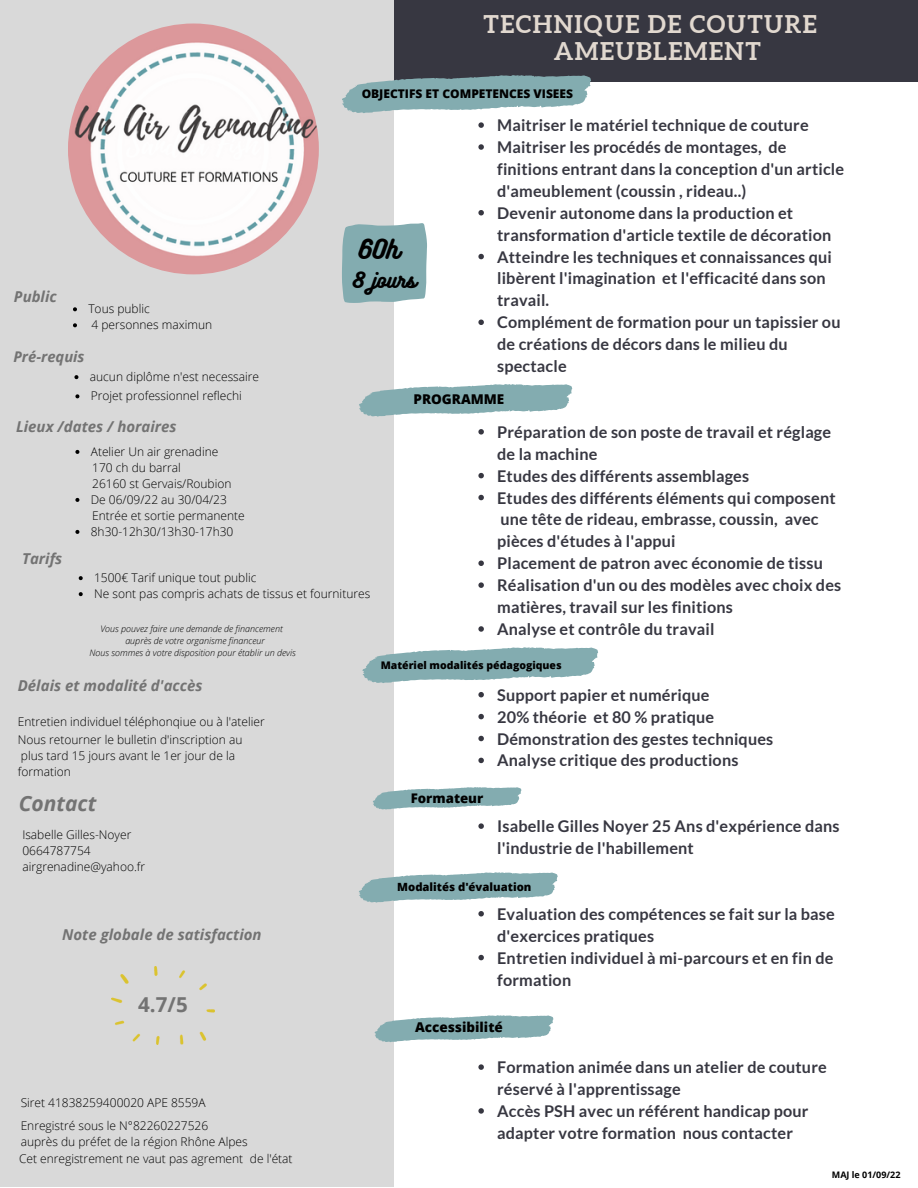
<style>
.page{position:relative;width:918px;height:1188px;background:#fff}
.page>*{position:absolute;margin:0;border:0;box-sizing:border-box;transform-origin:0 0}
.t1{font:700 24.45px/26.7px "Aleo";letter-spacing:.06em;color:#e1d8cf;text-align:center}
.t2{font:23.55px "Bukhari Script";color:#000}
.t3{font:italic 700 21px "Open Sans";color:#737373}
.t4{font:700 20.55px "Open Sans";color:#737373}
.t5{font:19.05px "Bukhari Script";color:#000}
.t6{font:700 16.2px/21.9px "Lato";letter-spacing:.01em;color:#373741}
.t7{font:italic 700 15px "Open Sans";color:#737373}
.t8{font:italic 700 14.7px "Open Sans";color:#737373}
.t9{font:800 13.5px "Open Sans";color:#000}
.t10{font:800 13.2px "Open Sans";color:#000}
.t11{font:300 12px/16px "Open Sans";color:#000}
.t12{font:800 12px "Open Sans";color:#000}
.t13{font:800 11.25px "Open Sans";color:#000}
.t14{font:800 10.5px "Open Sans";color:#000}
.t15{font:italic 300 9px/12px "Open Sans";color:#000;text-align:center}
.t16{font:700 9px "Open Sans";color:#000}
</style>
<div class="page">
<div style="left:306px;top:0;width:612px;height:81px;background:#373741"></div>
<div style="left:0;top:0;width:394px;height:1187px;background:#d9d9d9"></div>
<svg style="left:478px;top:122px;width:6px;height:6px"></svg>
<svg style="left:478px;top:144px;width:6px;height:6px"></svg>
<svg style="left:478px;top:210px;width:6px;height:5px"></svg>
<svg style="left:478px;top:254px;width:6px;height:5px"></svg>
<svg style="left:478px;top:320px;width:6px;height:5px"></svg>
<svg style="left:478px;top:429px;width:6px;height:6px"></svg>
<svg style="left:478px;top:473px;width:6px;height:5px"></svg>
<svg style="left:478px;top:495px;width:6px;height:5px"></svg>
<svg style="left:478px;top:561px;width:6px;height:5px"></svg>
<svg style="left:478px;top:582px;width:6px;height:6px"></svg>
<svg style="left:478px;top:626px;width:6px;height:6px"></svg>
<svg style="left:478px;top:692px;width:6px;height:5px"></svg>
<svg style="left:478px;top:714px;width:6px;height:5px"></svg>
<svg style="left:478px;top:736px;width:6px;height:5px"></svg>
<svg style="left:478px;top:758px;width:6px;height:5px"></svg>
<svg style="left:478px;top:823px;width:6px;height:6px"></svg>
<svg style="left:478px;top:911px;width:6px;height:6px"></svg>
<svg style="left:478px;top:955px;width:6px;height:5px"></svg>
<svg style="left:478px;top:1064px;width:6px;height:6px"></svg>
<svg style="left:478px;top:1108px;width:6px;height:6px"></svg>
<img style="left:68px;top:24px;width:251px;height:250px;border-radius:50%">
<svg style="left:342px;top:75px;width:249px;height:38px"></svg>
<svg style="left:359px;top:384px;width:213px;height:33px"></svg>
<svg style="left:362px;top:647px;width:236px;height:36px"></svg>
<svg style="left:373px;top:787px;width:149px;height:23px"></svg>
<svg style="left:359px;top:872px;width:199px;height:31px"></svg>
<svg style="left:375px;top:1015px;width:179px;height:27px"></svg>
<svg style="left:342px;top:223px;width:85px;height:80px;background:#89b0b3"></svg>
<img style="left:111px;top:967px;width:104px;height:77px">
<svg style="left:73px;top:307px;width:4px;height:4px"></svg>
<svg style="left:73px;top:323px;width:4px;height:4px"></svg>
<svg style="left:74px;top:375px;width:4px;height:4px"></svg>
<svg style="left:75px;top:450px;width:4px;height:4px"></svg>
<svg style="left:75px;top:498px;width:4px;height:4px"></svg>
<svg style="left:75px;top:530px;width:4px;height:4px"></svg>
<svg style="left:79px;top:576px;width:4px;height:4px"></svg>
<svg style="left:79px;top:592px;width:4px;height:4px"></svg>
<svg style="left:75px;top:394px;width:4px;height:4px"></svg>
<p class="t7" style="left:14px;top:286px;width:44px">Public</p>
<p class="t11" style="left:88px;top:301px;width:125px">Tous public<br>4 personnes maximun</p>
<p class="t11" style="left:90px;top:368px;width:171px">aucun diplôme n'est necessaire</p>
<p class="t8" style="left:13px;top:346px;width:73px">Pré-requis</p>
<p class="t11" style="left:91px;top:388px;width:153px">Projet professionnel reflechi</p>
<h1 class="t1" style="left:483px;top:11px;width:335px">TECHNIQUE DE COUTURE<br>AMEUBLEMENT</h1>
<p class="t12" style="left:362px;top:85px;width:213px">OBJECTIFS ET COMPETENCES VISEES</p>
<h2 class="t2" style="left:358px;top:234px;width:42px">60h</h2>
<p class="t5" style="left:353px;top:267px;width:65px">8 jours</p>
<p class="t6" style="left:497px;top:114px;width:348px">Maitriser le matériel technique de couture Maitriser les procédés de montages, de finitions entrant dans la conception d'un article d'ameublement (coussin , rideau..)<br>Devenir autonome dans la production et transformation d'article textile de décoration Atteindre les techniques et connaissances qui libèrent l'imagination et l'efficacité dans son travail.<br>Complément de formation pour un tapissier ou de créations de décors dans le milieu du spectacle</p>
<p class="t9" style="left:414px;top:389px;width:92px">PROGRAMME</p>
<p class="t7" style="left:16px;top:416px;width:162px">Lieux /dates / horaires</p>
<p class="t7" style="left:22px;top:548px;width:42px">Tarifs</p>
<p class="t11" style="left:91px;top:443px;width:129px">Atelier Un air grenadine</p>
<p class="t11" style="left:91px;top:491px;width:138px">De 06/09/22 au 30/04/23</p>
<p class="t11" style="left:91px;top:523px;width:144px">8h30-12h30/13h30-17h30</p>
<p class="t11" style="left:92px;top:459px;width:141px">170 ch du barral<br>26160 st Gervais/Roubion</p>
<p class="t11" style="left:92px;top:507px;width:154px">Entrée et sortie permanente</p>
<p class="t11" style="left:94px;top:569px;width:278px">1500€ Tarif unique tout public<br>Ne sont pas compris achats de tissus et fournitures</p>
<p class="t15" style="left:90px;top:622px;width:208px">Vous pouvez faire une demande de financement auprès de votre organisme financeur<br>Nous sommes à votre disposition pour établir un devis</p>
<p class="t7" style="left:18px;top:675px;width:186px">Délais et modalité d'accès</p>
<p class="t11" style="left:18px;top:713px;width:248px">Entretien individuel téléphonqiue ou à l'atelier</p>
<p class="t11" style="left:18px;top:731px;width:226px">Nous retourner le bulletin d'inscription au plus tard 15 jours avant le 1er jour de la formation</p>
<p class="t3" style="left:19px;top:789px;width:79px">Contact</p>
<p class="t11" style="left:22px;top:826px;width:124px">Isabelle Gilles-Noyer<br>0664787754 airgrenadine@yahoo.fr</p>
<p class="t7" style="left:62px;top:924px;width:201px">Note globale de satisfaction</p>
<p class="t4" style="left:138px;top:990px;width:51px">4.7/5</p>
<p class="t11" style="left:21px;top:1091px;width:189px;line-height:22.6px">Siret 41838259400020 APE 8559A<br>Enregistré sous le N°82260227526</p>
<p class="t11" style="left:19px;top:1132px;width:275px;line-height:17.2px">auprès du préfet de la région Rhône Alpes<br>Cet enregistrement ne vaut pas agrement de l'état</p>
<p class="t6" style="left:497px;top:421px;width:346px">Préparation de son poste de travail et réglage de la machine<br>Etudes des différents assemblages<br>Etudes des différents éléments qui composent une tête de rideau, embrasse, coussin, avec pièces d'études à l'appui<br>Placement de patron avec économie de tissu Réalisation d'un ou des modèles avec choix des matières, travail sur les finitions<br>Analyse et contrôle du travail</p>
<p class="t14" style="left:381px;top:658px;width:183px">Matériel modalités pédagogiques</p>
<p class="t10" style="left:411px;top:789px;width:74px">Formateur</p>
<p class="t6" style="left:497px;top:684px;width:278px">Support papier et numérique<br>20% théorie et 80 % pratique<br>Démonstration des gestes techniques<br>Analyse critique des productions</p>
<p class="t6" style="left:497px;top:815px;width:344px">Isabelle Gilles Noyer 25 Ans d'expérience dans l'industrie de l'habillement</p>
<p class="t13" style="left:397px;top:879px;width:136px">Modalités d'évaluation</p>
<p class="t6" style="left:497px;top:903px;width:339px">Evaluation des compétences se fait sur la base d'exercices pratiques<br>Entretien individuel à mi-parcours et en fin de formation</p>
<p class="t9" style="left:415px;top:1018px;width:89px">Accessibilité</p>
<p class="t6" style="left:497px;top:1056px;width:331px">Formation animée dans un atelier de couture réservé à l'apprentissage<br>Accès PSH avec un référent handicap pour adapter votre formation nous contacter</p>
<p class="t16" style="left:832px;top:1169px;width:70px">MAJ le 01/09/22</p>
</div>
